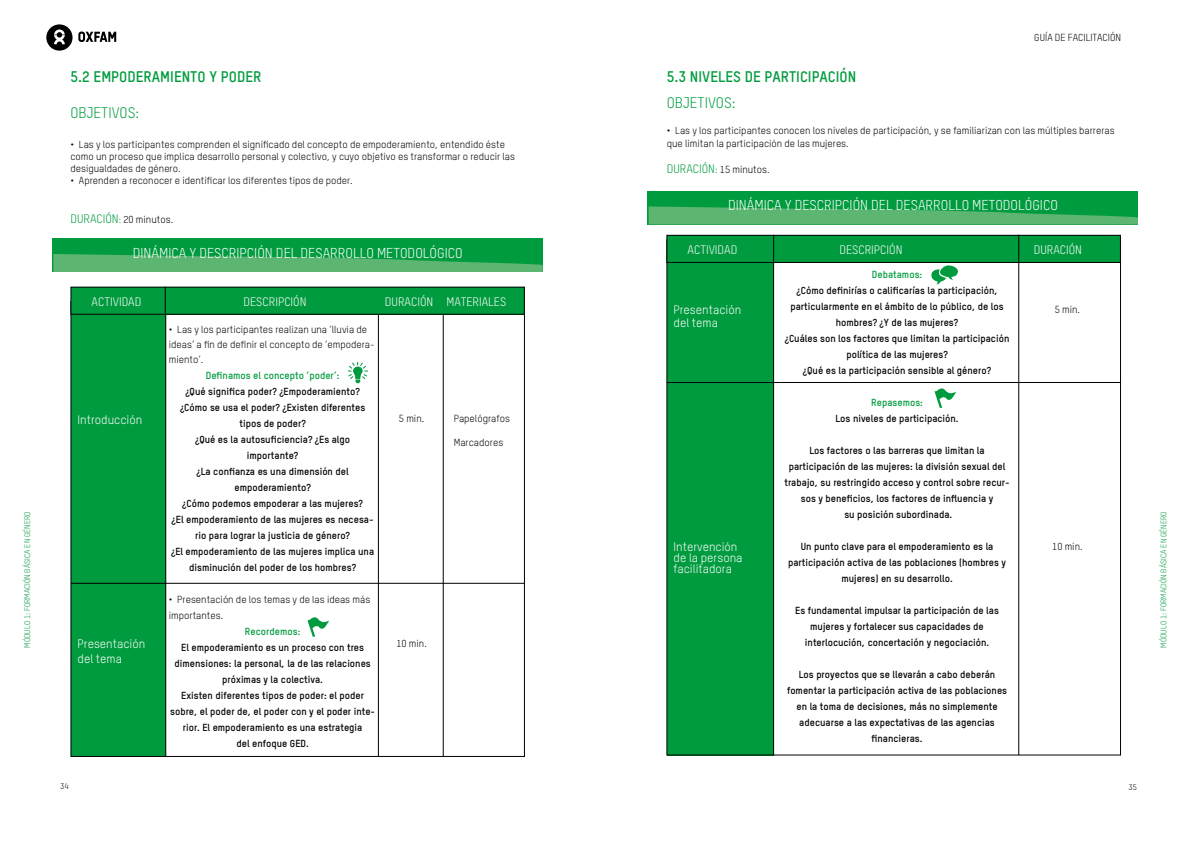
<style>
.page{position:relative;width:1191px;height:842px;background:#fff}
.page>*{position:absolute;margin:0;border:0;box-sizing:border-box;transform-origin:0 0}
.t1{font:700 15px "Oxfam TSTARPRO";color:#009b3e}
.t2{font:15px "Oxfam TSTARPRO";color:#009b3e}
.t3{font:14px "Oxfam TSTARPRO";color:#fff}
.t4{font:12px/11px "Oxfam TSTARPRO";color:#fff}
.t5{font:700 10px/16px "Oxfam TSTARPRO";color:#000;text-align:center}
.t6{font:10px/12px "Oxfam TSTARPRO";color:#000}
.t7{font:700 10px "Oxfam TSTARPRO";color:#009b3e}
.t8{font:8px "Oxfam TSTARPRO";color:#009b3e}
.t9{font:8px "Oxfam TSTARPRO";color:#000}
.s1{font-size:12px;color:#009b3e}
.s2{color:#009b3e}
</style>
<div class="page">
<svg style="left:46px;top:24px;width:70px;height:27px"></svg>
<div style="left:71px;top:302px;width:95px;height:454px;background:#009b3e"></div>
<div style="left:70px;top:301px;width:96px;height:456px;border:1px solid #000"></div>
<hr style="left:378px;top:299px;width:1px;height:457px;background:#000">
<hr style="left:443px;top:299px;width:1px;height:457px;background:#000">
<hr style="left:71px;top:583px;width:453px;height:1px;background:#000">
<div style="left:71px;top:287px;width:453px;height:27px;background:#009b3e"></div>
<div style="left:70px;top:287px;width:455px;height:28px;border:1px solid #000"></div>
<svg style="left:165px;top:287px;width:1px;height:27px"></svg>
<svg style="left:307px;top:617px;width:22px;height:20px"></svg>
<svg style="left:348px;top:362px;width:20px;height:22px"></svg>
<div style="left:53px;top:238px;width:490px;height:34px;background:#009b3e"></div>
<svg style="left:53px;top:254px;width:490px;height:18px"></svg>
<div style="left:667px;top:240px;width:106px;height:515px;background:#009b3e"></div>
<div style="left:666px;top:239px;width:108px;height:516px;border:1px solid #000"></div>
<hr style="left:667px;top:382px;width:453px;height:1px;background:#000">
<div style="left:667px;top:235px;width:453px;height:27px;background:#009b3e"></div>
<div style="left:666px;top:235px;width:455px;height:28px;border:1px solid #000"></div>
<svg style="left:773px;top:235px;width:1px;height:27px"></svg>
<svg style="left:934px;top:388px;width:22px;height:20px"></svg>
<hr style="left:1018px;top:235px;width:1px;height:520px;background:#000">
<svg style="left:931px;top:265px;width:27px;height:20px"></svg>
<div style="left:648px;top:191px;width:490px;height:34px;background:#009b3e"></div>
<svg style="left:648px;top:206px;width:490px;height:18px"></svg>
<h1 class="t1" style="left:70px;top:66px;width:193px">5.2 EMPODERAMIENTO Y PODER</h1>
<h1 class="t2" style="left:70px;top:102px;width:70px">OBJETIVOS:</h1>
<p class="t6" style="left:70px;top:138px;width:446px">• Las y los participantes comprenden el significado del concepto de empoderamiento, entendido éste como un proceso que implica desarrollo personal y colectivo, y cuyo objetivo es transformar o reducir las desigualdades de género.</p>
<p class="t6" style="left:70px;top:174px;width:284px">• Aprenden a reconocer e identificar los diferentes tipos de poder.</p>
<p class="t6" style="left:70px;top:212px;width:104px"><span class="s1">DURACIÓN</span><span class="s2">:</span> 20 minutos.</p>
<h2 class="t3" style="left:133px;top:242px;width:331px">DINÁMICA Y DESCRIPCIÓN DEL DESARROLLO METODOLÓGICO</h2>
<p class="t6" style="left:1034px;top:31px;width:88px">GUÍA DE FACILITACIÓN</p>
<h1 class="t1" style="left:667px;top:66px;width:191px">5.3 NIVELES DE PARTICIPACIÓN</h1>
<h1 class="t2" style="left:667px;top:92px;width:70px">OBJETIVOS:</h1>
<p class="t6" style="left:667px;top:124px;width:449px;line-height:13px">• Las y los participantes conocen los niveles de participación, y se familiarizan con las múltiples barreras que limitan la participación de las mujeres.</p>
<p class="t6" style="left:667px;top:163px;width:104px"><span class="s1">DURACIÓN</span><span class="s2">:</span> 15 minutos.</p>
<h2 class="t3" style="left:728px;top:195px;width:331px">DINÁMICA Y DESCRIPCIÓN DEL DESARROLLO METODOLÓGICO</h2>
<p class="t4" style="left:687px;top:244px;width:51px">ACTIVIDAD</p>
<p class="t4" style="left:839px;top:244px;width:64px">DESCRIPCIÓN</p>
<p class="t4" style="left:1033px;top:244px;width:50px">DURACIÓN</p>
<p class="t7" style="left:872px;top:267px;width:52px">Debatamos:</p>
<p class="t5" style="left:784px;top:281px;width:226px">¿Cómo definirías o calificarías la participación, particularmente en el ámbito de lo público, de los hombres? ¿Y de las mujeres?<br>¿Cuáles son los factores que limitan la participación política de las mujeres?<br>¿Qué es la participación sensible al género?</p>
<p class="t7" style="left:871px;top:395px;width:53px">Repasemos:</p>
<p class="t5" style="left:835px;top:409px;width:125px">Los niveles de participación.</p>
<p class="t5" style="left:784px;top:441px;width:227px">Los factores o las barreras que limitan la participación de las mujeres: la división sexual del trabajo, su restringido acceso y control sobre recur&shy;sos y beneficios, los factores de influencia y<br>su posición subordinada.</p>
<p class="t5" style="left:788px;top:537px;width:219px">Un punto clave para el empoderamiento es la participación activa de las poblaciones (hombres y mujeres) en su desarrollo.</p>
<p class="t5" style="left:795px;top:601px;width:205px">Es fundamental impulsar la participación de las mujeres y fortalecer sus capacidades de interlocución, concertación y negociación.</p>
<p class="t5" style="left:787px;top:665px;width:222px">Los proyectos que se llevarán a cabo deberán fomentar la participación activa de las poblaciones en la toma de decisiones, más no simplemente adecuarse a las expectativas de las agencias financieras.</p>
<p class="t4" style="left:92px;top:295px;width:51px">ACTIVIDAD</p>
<p class="t4" style="left:243px;top:295px;width:64px">DESCRIPCIÓN</p>
<p class="t4" style="left:385px;top:295px;width:123px">DURACIÓN MATERIALES</p>
<p class="t4" style="left:673px;top:302px;width:69px;line-height:13px">Presentación del tema</p>
<p class="t6" style="left:1054px;top:303px;width:27px">5 min.</p>
<p class="t6" style="left:169px;top:321px;width:207px;line-height:15px">• Las y los participantes realizan una ‘lluvia de ideas’ a fin de definir el concepto de ‘empodera&shy;miento’.</p>
<p class="t7" style="left:206px;top:368px;width:135px">Definamos el concepto ‘poder’:</p>
<p class="t5" style="left:171px;top:383px;width:205px">¿Qué significa poder? ¿Empoderamiento? ¿Cómo se usa el poder? ¿Existen diferentes tipos de poder?<br>¿Qué es la autosuficiencia? ¿Es algo importante?<br>¿La confianza es una dimensión del empoderamiento?<br>¿Cómo podemos empoderar a las mujeres?<br>¿El empoderamiento de las mujeres es necesa&shy;rio para lograr la justicia de género?<br>¿El empoderamiento de las mujeres implica una disminución del poder de los hombres?</p>
<p class="t6" style="left:169px;top:591px;width:203px;line-height:16px">• Presentación de los temas y de las ideas más importantes.</p>
<p class="t7" style="left:245px;top:624px;width:57px">Recordemos:</p>
<p class="t5" style="left:170px;top:639px;width:206px">El empoderamiento es un proceso con tres dimensiones: la personal, la de las relaciones próximas y la colectiva.<br>Existen diferentes tipos de poder: el poder sobre, el poder de, el poder con y el poder inte&shy;rior. El empoderamiento es una estrategia<br>del enfoque GED.</p>
<p class="t6" style="left:454px;top:412px;width:58px">Papelógrafos</p>
<p class="t6" style="left:454px;top:436px;width:51px">Marcadores</p>
<p class="t4" style="left:78px;top:413px;width:66px">Introducción</p>
<p class="t6" style="left:399px;top:412px;width:27px">5 min.</p>
<p class="t8" style="left:21px;top:647px;width:138px;rotate:-90deg">MÓDULO 1: FORMACIÓN BÁSICA EN GÉNERO</p>
<p class="t8" style="left:1157px;top:647px;width:138px;rotate:-90deg">MÓDULO 1: FORMACIÓN BÁSICA EN GÉNERO</p>
<p class="t4" style="left:673px;top:540px;width:71px">Intervención de la persona facilitadora</p>
<p class="t6" style="left:1052px;top:540px;width:32px">10 min.</p>
<p class="t4" style="left:78px;top:636px;width:69px;line-height:14.4px">Presentación del tema</p>
<p class="t6" style="left:396px;top:637px;width:32px">10 min.</p>
<p class="t9" style="left:60px;top:780px;width:10px">34</p>
<p class="t9" style="left:1128px;top:781px;width:10px">35</p>
</div>
